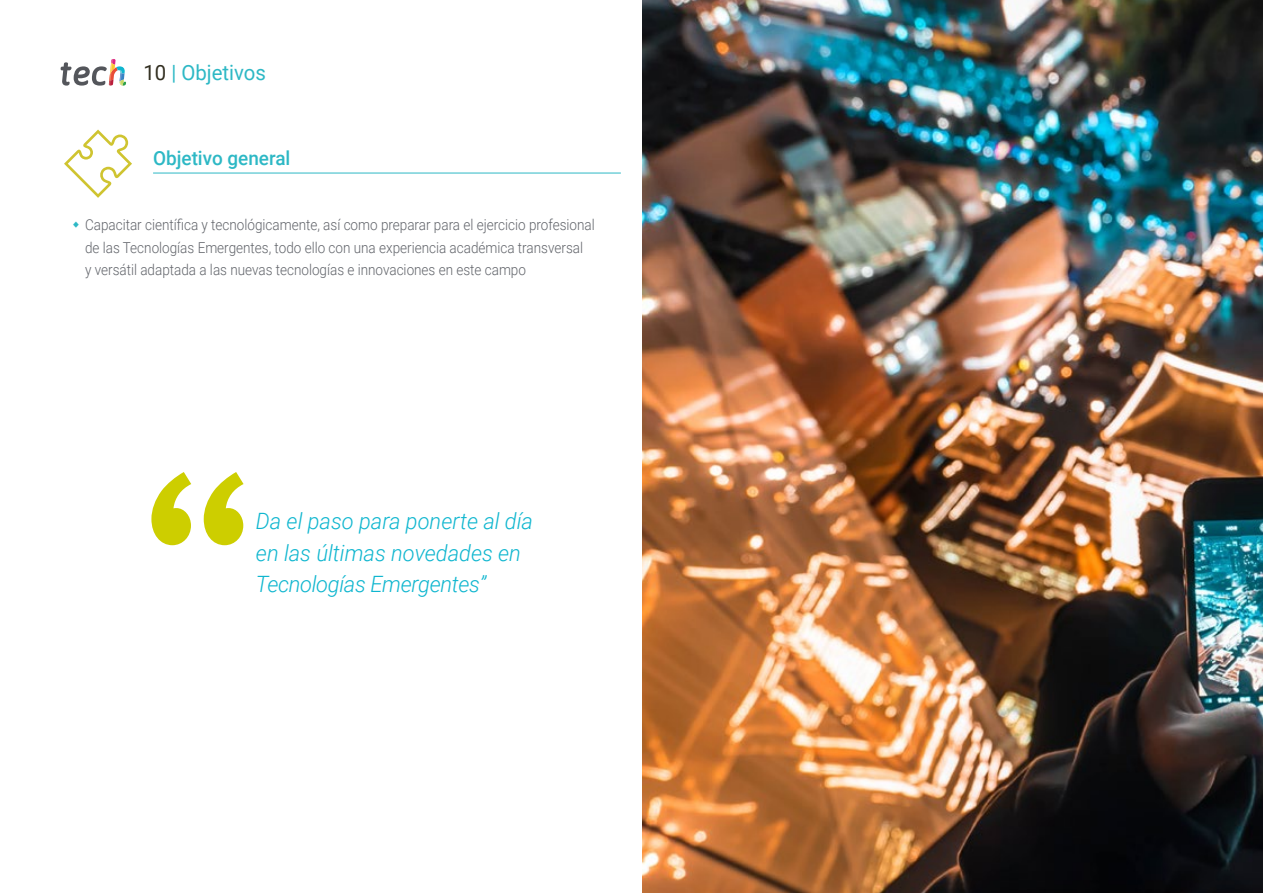
<style>
.page{position:relative;width:1263px;height:893px;background:#fff}
.page>*{position:absolute;margin:0;border:0;box-sizing:border-box;transform-origin:0 0}
.t1{font:italic 300 22.5px/31.5px "Roboto";color:#0fb6cf}
.t2{font:21px "Roboto";color:#2db8c5}
.t3{font:500 19.5px "Roboto";color:#2db8c5}
.t4{font:300 15px/22.5px "Roboto";color:#61646a;scale:.9 1}
.s1{color:#312e20}
</style>
<div class="page">
<svg style="left:64px;top:130px;width:68px;height:68px"></svg>
<img style="left:642px;top:0;width:621px;height:893px">
<svg style="left:61px;top:59px;width:65px;height:27px"></svg>
<hr style="left:153px;top:173px;width:468px;height:1px;background:#2db8c5">
<svg style="left:151px;top:472px;width:93px;height:73px"></svg>
<h2 class="t2" style="left:144px;top:57px;width:124px"><span class="s1">10</span> | Objetivos</h2>
<h3 class="t3" style="left:153px;top:144px;width:139px">Objetivo general</h3>
<p class="t4" style="left:85px;top:213px;width:568px">Capacitar científica y tecnológicamente, así como preparar para el ejercicio profesional de las Tecnologías Emergentes, todo ello con una experiencia académica transversal<br>y versátil adaptada a las nuevas tecnologías e innovaciones en este campo</p>
<h1 class="t1" style="left:256px;top:505px;width:279px">Da el paso para ponerte al día en las últimas novedades en<br>Tecnologías Emergentes”</h1>
</div>
